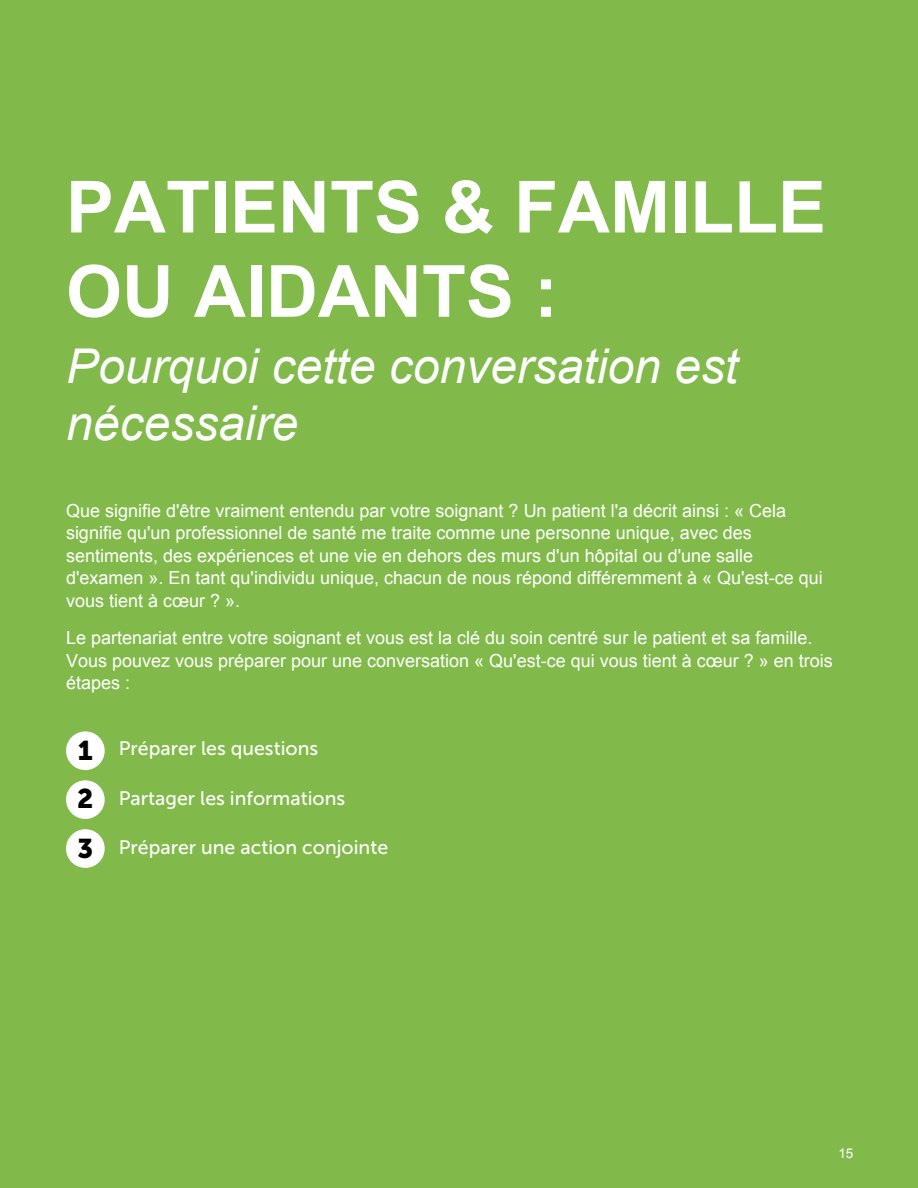
<style>
.page{position:relative;width:918px;height:1188px;background:#81ba4b}
.page>*{position:absolute;margin:0;border:0;box-sizing:border-box;transform-origin:0 0}
.t1{font:700 72px/84.3px "Arial";color:#fff}
.t2{font:italic 48px/57.6px "Arial";color:#fff}
.t3{font:27px/49.1px "Museo Sans 900";color:#000;text-align:justify}
.t4{font:19.5px "Museo Sans 500";color:#fff}
.t5{font:18px/22.5px "Arial";color:#fff}
.t6{font:13.5px "Arial";color:#fff}
.s1{font-style:inherit}
</style>
<div class="page">
<div style="left:66px;top:731px;width:39px;height:39px;background:#fff;border-radius:50%"></div>
<div style="left:66px;top:780px;width:39px;height:39px;background:#fff;border-radius:50%"></div>
<div style="left:66px;top:829px;width:39px;height:39px;background:#fff;border-radius:50%"></div>
<h1 class="t1" style="left:66px;top:167px;width:762px">PATIENTS &amp; FAMILLE<br>OU AIDANTS :</h1>
<h2 class="t2" style="left:66px;top:338px;width:674px">Pourquoi cette conversation est nécessaire</h2>
<p class="t5" style="left:66px;top:499px;width:758px">Que signifie d'être vraiment entendu par votre soignant ? Un patient l'a décrit ainsi : « Cela signifie qu'un professionnel de santé me traite comme une personne unique, avec des sentiments, des expériences et une vie en dehors des murs d'un hôpital ou d'une salle d'examen ». En tant qu'individu unique, chacun de nous répond différemment à « Qu'est-ce qui vous tient à cœur ? ».</p>
<p class="t5" style="left:66px;top:627px;width:768px">Le partenariat entre votre soignant <span class="s1">et vous</span> est la clé du soin centré sur le patient et sa famille.<br>Vous pouvez vous préparer pour une conversation « Qu'est-ce qui vous tient à cœur ? » en trois étapes :</p>
<h3 class="t3" style="left:77px;top:726px;width:18px">1<br>2<br>3</h3>
<p class="t4" style="left:119px;top:737px;width:201px">Préparer les questions</p>
<p class="t4" style="left:119px;top:787px;width:228px">Partager les informations</p>
<p class="t4" style="left:119px;top:837px;width:271px">Préparer une action conjointe</p>
<p class="t6" style="left:838px;top:1144px;width:17px">15</p>
</div>
